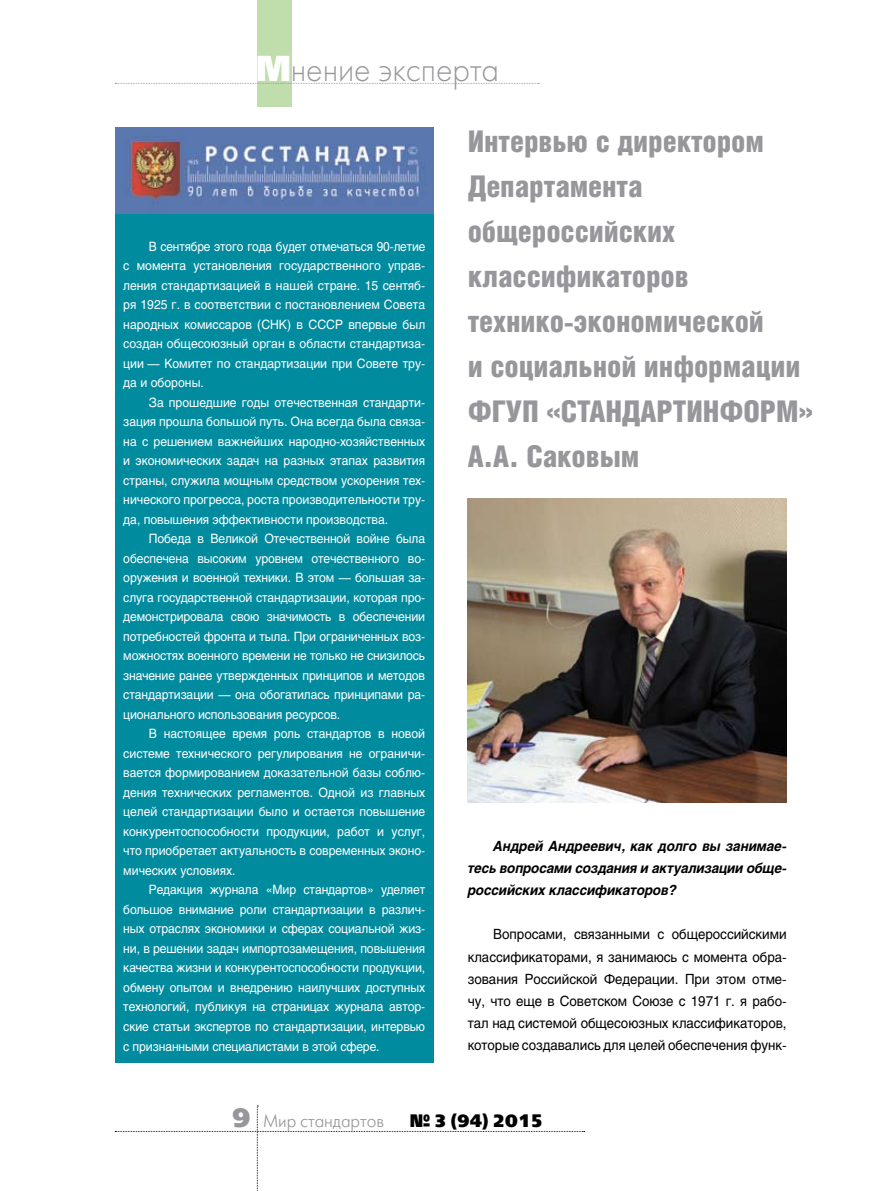
<style>
.page{position:relative;width:893px;height:1191px;background:#fff}
.page>*{position:absolute;margin:0;border:0;box-sizing:border-box;transform-origin:0 0}
.t1{font:36px "Futura Light C";letter-spacing:-.005em;color:#97979b;scale:.95 1}
.t2{font:900 30px/45px "Helios Cond";letter-spacing:-.005em;color:#97979b}
.t3{font:18px "Futuris Light C";letter-spacing:-.005em;color:#97979b;scale:.95 1}
.t4{font:18px "Free Set Extra CTT";letter-spacing:-.005em;color:#000;scale:.95 1}
.t5{font:13.95px/22.2px "Helios";letter-spacing:-.005em;color:#000;text-align:justify;scale:.95 1}
.t6{font:italic 700 13.95px/22.2px "Helios";letter-spacing:-.005em;color:#000;text-align:justify;scale:.95 1}
.t7{font:12.75px/19.5px "Helios";letter-spacing:-.005em;color:#fff;text-align:justify;scale:.95 1}
.t8{font:12.75px/19.5px "Helios";letter-spacing:-.005em;color:#fff;text-align:justify;scale:.93 1}
.s1{font-family:"Free Set Black C";color:#fff}
</style>
<div class="page">
<svg style="left:115px;top:1105px;width:470px;height:86px"></svg>
<div style="left:257px;top:0;width:34px;height:106px;background:#c0ddac"></div>
<svg style="left:115px;top:83px;width:424px;height:1px"></svg>
<div style="left:115px;top:128px;width:319px;height:934px;background:#008b9f"></div>
<img style="left:116px;top:128px;width:318px;height:86px">
<img style="left:468px;top:498px;width:319px;height:304px">
<h1 class="t1" style="left:256px;top:51px;width:258px"><span class="s1">М</span>нение эксперта</h1>
<p class="t8" style="left:123px;top:236px;width:326px;text-indent:26px">В сентябре этого года будет отмечаться 90-летие с момента установления государственного управ&shy;ления стандартизацией в нашей стране. 15 сентяб&shy;ря 1925 г. в соответствии с постановлением Совета народных комиссаров (СНК) в СССР впервые был создан общесоюзный орган в области стандартиза&shy;ции — Комитет по стандартизации при Совете тру&shy;да и обороны.</p>
<p class="t7" style="left:123px;top:392px;width:319px;text-indent:26px">За прошедшие годы отечественная стандарти&shy;зация прошла большой путь. Она всегда была связа&shy;на с решением важнейших народно-хозяйственных и экономических задач на разных этапах развития страны, служила мощным средством ускорения тех&shy;нического прогресса, роста производительности тру&shy;да, повышения эффективности производства.</p>
<p class="t7" style="left:123px;top:529px;width:319px;text-indent:26px">Победа в Великой Отечественной войне была обеспечена высоким уровнем отечественного во&shy;оружения и военной техники. В этом — большая за&shy;слуга государственной стандартизации, которая про&shy;демонстрировала свою значимость в обеспечении потребностей фронта и тыла. При ограниченных воз&shy;можностях военного времени не только не снизилось значение ранее утвержденных принципов и методов стандартизации — она обогатилась принципами ра&shy;ционального использования ресурсов.</p>
<p class="t7" style="left:123px;top:724px;width:319px;text-indent:26px">В настоящее время роль стандартов в новой системе технического регулирования не ограничи&shy;вается формированием доказательной базы соблю&shy;дения технических регламентов. Одной из главных целей стандартизации было и остается повышение конкурентоспособности продукции, работ и услуг, что приобретает актуальность в современных эконо&shy;мических условиях.</p>
<p class="t7" style="left:123px;top:880px;width:319px;text-indent:26px">Редакция журнала «Мир стандартов» уделяет большое внимание роли стандартизации в различ&shy;ных отраслях экономики и сферах социальной жиз&shy;ни, в решении задач импортозамещения, повышения качества жизни и конкурентоспособности продукции, обмену опытом и внедрению наилучших доступных технологий, публикуя на страницах журнала автор&shy;ские статьи экспертов по стандартизации, интервью с признанными специалистами в этой сфере.</p>
<h2 class="t2" style="left:468px;top:118px;width:347px">Интервью с директором<br>Департамента общероссийских классификаторов технико-экономической<br>и социальной информации<br>ФГУП «СТАНДАРТИНФОРМ»<br>А.А. Саковым</h2>
<p class="t6" style="left:468px;top:834px;width:337px;text-indent:26px">Андрей Андреевич, как долго вы занимае&shy;тесь вопросами создания и актуализации обще&shy;российских классификаторов?</p>
<p class="t5" style="left:468px;top:923px;width:337px;text-indent:26px">Вопросами, связанными с общероссийскими классификаторами, я занимаюсь с момента обра&shy;зования Российской Федерации. При этом отме&shy;чу, что еще в Советском Союзе с 1971 г. я рабо&shy;тал над системой общесоюзных классификаторов, которые создавались для целей обеспечения функ-</p>
<h3 class="t3" style="left:264px;top:1111px;width:128px">Мир стандартов</h3>
<h3 class="t4" style="left:410px;top:1110px;width:142px">№ 3 (94) 2015</h3>
</div>
